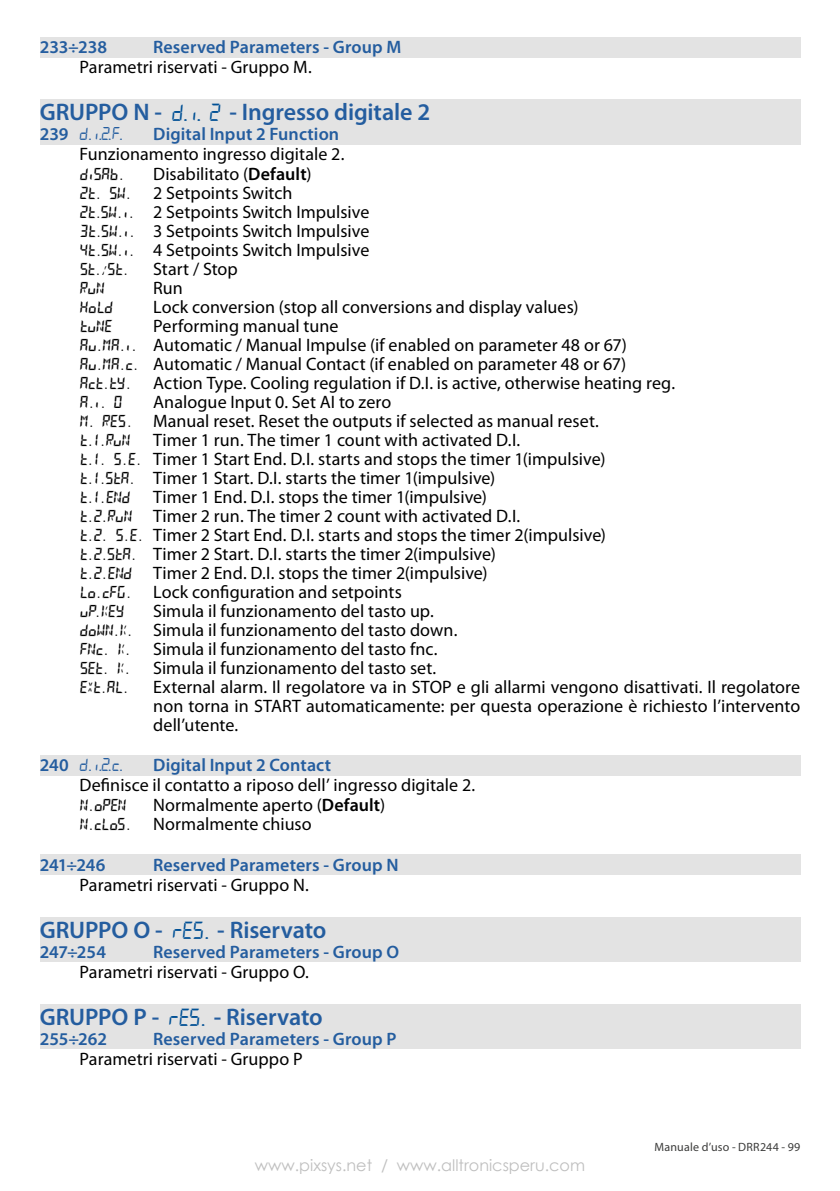
<style>
.page{position:relative;width:840px;height:1191px;background:#fff}
.page>*{position:absolute;margin:0;border:0;box-sizing:border-box;transform-origin:0 0}
.t1{font:600 24px "Myriad Pro";letter-spacing:-.005em;color:#245d9f}
.t2{font:18px/19px "Myriad Pro";letter-spacing:.005em;color:#000}
.t3{font:600 18px "Myriad Pro";letter-spacing:.005em;color:#245d9f}
.t4{font:18px "Pix 7 Segs";color:#245d9f;scale:.95 1}
.t5{font:17px "Pixsys 11 Segs";letter-spacing:-.085em;color:#000}
.t6{font:16px "Century Gothic";color:#bfbfbf}
.t7{font:12px "Myriad Pro";letter-spacing:.02em;color:#3c3c3b}
.s1{font-family:"Pix 7 Segs";font-weight:400;color:#005095}
.s2{font-family:"Myriad Pro";font-weight:600}
.s3{font-weight:600}
.s4{font-family:"Pixsys 11 Segs";font-size:17px}
</style>
<div class="page">
<div style="left:40px;top:37px;width:759px;height:21px;background:#e3e3e3"></div>
<div style="left:40px;top:99px;width:759px;height:27px;background:#e3e3e3"></div>
<div style="left:40px;top:124px;width:759px;height:21px;background:#e3e3e3"></div>
<div style="left:40px;top:755px;width:759px;height:21px;background:#e3e3e3"></div>
<div style="left:40px;top:854px;width:759px;height:21px;background:#e3e3e3"></div>
<div style="left:40px;top:916px;width:759px;height:27px;background:#e3e3e3"></div>
<div style="left:40px;top:941px;width:759px;height:21px;background:#e3e3e3"></div>
<div style="left:40px;top:1003px;width:759px;height:27px;background:#e3e3e3"></div>
<div style="left:40px;top:1028px;width:759px;height:21px;background:#e3e3e3"></div>
<p class="t3" style="left:40px;top:37px;width:69px">233÷238</p>
<p class="t3" style="left:153px;top:37px;width:249px">Reserved Parameters - Group M</p>
<p class="t2" style="left:79px;top:58px;width:234px">Parametri riservati - Gruppo M.</p>
<h1 class="t1" style="left:40px;top:99px;width:392px">GRUPPO N - <span class="s1">D.I. 2</span> - Ingresso digitale 2</h1>
<p class="t4" style="left:40px;top:123px;width:89px"><span class="s2">239</span> D.I.2.F.</p>
<p class="t3" style="left:153px;top:124px;width:187px">Digital Input 2 Function</p>
<p class="t2" style="left:79px;top:145px;width:266px">Funzionamento ingresso digitale 2.</p>
<p class="t5" style="left:79px;top:164px;width:48px">DISAB.</p>
<p class="t2" style="left:79px;top:165px;width:291px;text-indent:74px">Disabilitato (<span class="s3">Default</span>)<br><span class="s4">2T. SW.</span> 2 Setpoints Switch<br><span class="s4">2T.SW.I.</span> 2 Setpoints Switch Impulsive <span class="s4">3T.SW.I.</span> 3 Setpoints Switch Impulsive <span class="s4">4T.SW.I.</span> 4 Setpoints Switch Impulsive</p>
<p class="t5" style="left:79px;top:259px;width:52px">ST./ST.</p>
<p class="t2" style="left:153px;top:260px;width:86px">Start / Stop</p>
<p class="t5" style="left:79px;top:278px;width:27px">RUN</p>
<p class="t2" style="left:153px;top:279px;width:31px">Run</p>
<p class="t5" style="left:79px;top:297px;width:35px">HOLD</p>
<p class="t2" style="left:153px;top:298px;width:426px">Lock conversion (stop all conversions and display values)</p>
<p class="t5" style="left:79px;top:316px;width:36px">TUNE</p>
<p class="t2" style="left:79px;top:317px;width:597px;text-indent:74px">Performing manual tune<br><span class="s4">AU.MA.I.</span> Automatic / Manual Impulse (if enabled on parameter 48 or 67)<br><span class="s4">AU.MA.C.</span> Automatic / Manual Contact (if enabled on parameter 48 or 67)<br><span class="s4">ACT.TY.</span> Action Type. Cooling regulation if D.I. is active, otherwise heating reg.</p>
<p class="t5" style="left:79px;top:392px;width:45px">A.I. 0</p>
<p class="t2" style="left:79px;top:393px;width:527px;text-indent:74px">Analogue Input 0. Set AI to zero<br><span class="s4">M. RES.</span> Manual reset. Reset the outputs if selected as manual reset.<br><span class="s4">T.1.RUN</span> Timer 1 run. The timer 1 count with activated D.I.<br><span class="s4">T.1. S.E.</span> Timer 1 Start End. D.I. starts and stops the timer 1(impulsive)<br><span class="s4">T.1.STA.</span> Timer 1 Start. D.I. starts the timer 1(impulsive)</p>
<p class="t5" style="left:79px;top:487px;width:53px">T.1.END</p>
<p class="t2" style="left:79px;top:488px;width:528px;text-indent:74px">Timer 1 End. D.I. stops the timer 1(impulsive)<br><span class="s4">T.2.RUN</span> Timer 2 run. The timer 2 count with activated D.I.<br><span class="s4">T.2. S.E.</span> Timer 2 Start End. D.I. starts and stops the timer 2(impulsive)<br><span class="s4">T.2.STA.</span> Timer 2 Start. D.I. starts the timer 2(impulsive)<br><span class="s4">T.2.END</span> Timer 2 End. D.I. stops the timer 2(impulsive)<br><span class="s4">LO.CFG.</span> Lock configuration and setpoints</p>
<p class="t5" style="left:79px;top:601px;width:47px">UP.KEY</p>
<p class="t2" style="left:79px;top:602px;width:379px;text-indent:74px">Simula il funzionamento del tasto up.<br><span class="s4">DOWN.K.</span> Simula il funzionamento del tasto down.<br><span class="s4">FNC. K.</span> Simula il funzionamento del tasto fnc.<br><span class="s4">SET. K.</span> Simula il funzionamento del tasto set.</p>
<p class="t5" style="left:79px;top:677px;width:52px">EXT.AL.</p>
<p class="t2" style="left:153px;top:678px;width:648px;text-align:justify">External alarm. Il regolatore va in STOP e gli allarmi vengono disattivati. Il regolatore non torna in START automaticamente: per questa operazione è richiesto l’intervento dell’utente.</p>
<p class="t4" style="left:40px;top:754px;width:89px"><span class="s2">240</span> D.I.2.C.</p>
<p class="t3" style="left:153px;top:755px;width:179px">Digital Input 2 Contact</p>
<p class="t2" style="left:79px;top:776px;width:397px">Definisce il contatto a riposo dell’ ingresso digitale 2.</p>
<p class="t5" style="left:79px;top:795px;width:49px">N.OPEN</p>
<p class="t2" style="left:79px;top:796px;width:307px;text-indent:74px">Normalmente aperto (<span class="s3">Default</span>)<br><span class="s4">N.CLOS.</span> Normalmente chiuso</p>
<p class="t3" style="left:40px;top:854px;width:67px">241÷246</p>
<p class="t3" style="left:153px;top:854px;width:247px">Reserved Parameters - Group N</p>
<p class="t2" style="left:79px;top:875px;width:231px">Parametri riservati - Gruppo N.</p>
<h1 class="t1" style="left:40px;top:916px;width:288px">GRUPPO O - <span class="s1">RES.</span> - Riservato</h1>
<p class="t3" style="left:40px;top:941px;width:68px">247÷254</p>
<p class="t3" style="left:153px;top:941px;width:247px">Reserved Parameters - Group O</p>
<p class="t2" style="left:79px;top:962px;width:231px">Parametri riservati - Gruppo O.</p>
<h1 class="t1" style="left:40px;top:1003px;width:284px">GRUPPO P - <span class="s1">RES.</span> - Riservato</h1>
<p class="t3" style="left:40px;top:1028px;width:69px">255÷262</p>
<p class="t3" style="left:153px;top:1028px;width:245px">Reserved Parameters - Group P</p>
<p class="t2" style="left:79px;top:1049px;width:225px">Parametri riservati - Gruppo P</p>
<p class="t6" style="left:255px;top:1154px;width:331px">www.pixsys.net / www.alltronicsperu.com</p>
<p class="t7" style="left:654px;top:1140px;width:147px">Manuale d’uso - DRR244 - 99</p>
</div>
